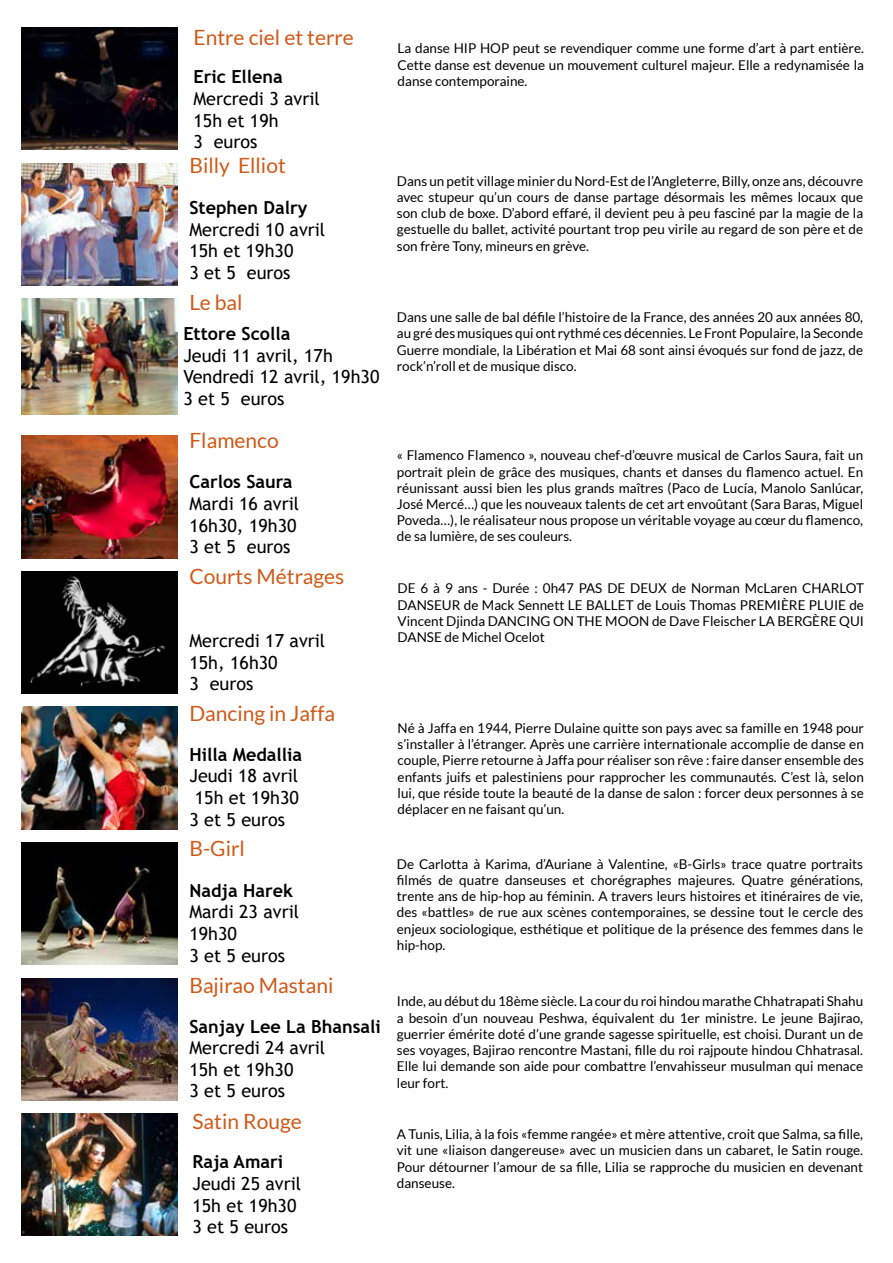
<style>
.page{position:relative;width:893px;height:1263px;background:#fff}
.page>*{position:absolute;margin:0;border:0;box-sizing:border-box;transform-origin:0 0}
.t1{font:21px "Lato";color:#cf5917}
.t2{font:18px/21.6px "Trebuchet MS";color:#000}
.t3{font:700 18px "Trebuchet MS";color:#000}
.t4{font:13.5px/16.2px "Lato";color:#000;text-align:justify}
</style>
<div class="page">
<img style="left:21px;top:28px;width:157px;height:122px">
<img style="left:21px;top:163px;width:157px;height:122px">
<img style="left:21px;top:299px;width:157px;height:115px">
<img style="left:21px;top:436px;width:157px;height:122px">
<img style="left:21px;top:571px;width:157px;height:123px">
<img style="left:21px;top:707px;width:157px;height:122px">
<img style="left:21px;top:842px;width:157px;height:122px">
<img style="left:21px;top:978px;width:157px;height:122px">
<img style="left:21px;top:1114px;width:157px;height:121px">
<h1 class="t1" style="left:193px;top:25px;width:162px">Entre ciel et terre</h1>
<h2 class="t3" style="left:193px;top:66px;width:91px">Eric Ellena</h2>
<h2 class="t2" style="left:193px;top:88px;width:128px">Mercredi 3 avril<br>15h et 19h<br>3 euros</h2>
<h1 class="t1" style="left:189px;top:154px;width:98px">Billy Elliot</h1>
<h2 class="t3" style="left:189px;top:197px;width:120px">Stephen Dalry</h2>
<h2 class="t2" style="left:189px;top:219px;width:137px">Mercredi 10 avril<br>15h et 19h30<br>3 et 5 euros</h2>
<h1 class="t1" style="left:189px;top:291px;width:55px">Le bal</h1>
<h2 class="t3" style="left:183px;top:323px;width:108px">Ettore Scolla</h2>
<h2 class="t2" style="left:183px;top:345px;width:198px">Jeudi 11 avril, 17h<br>Vendredi 12 avril, 19h30<br>3 et 5 euros</h2>
<h1 class="t1" style="left:189px;top:429px;width:91px">Flamenco</h1>
<h2 class="t3" style="left:189px;top:471px;width:105px">Carlos Saura</h2>
<h2 class="t2" style="left:189px;top:493px;width:111px">Mardi 16 avril<br>16h30, 19h30<br>3 et 5 euros</h2>
<h1 class="t1" style="left:189px;top:565px;width:156px">Courts Métrages</h1>
<h2 class="t2" style="left:189px;top:630px;width:137px">Mercredi 17 avril<br>15h, 16h30<br>3 euros</h2>
<h1 class="t1" style="left:189px;top:701px;width:147px">Dancing in Jaffa</h1>
<h2 class="t3" style="left:189px;top:743px;width:114px">Hilla Medallia</h2>
<h2 class="t2" style="left:189px;top:765px;width:110px">Jeudi 18 avril</h2>
<h2 class="t2" style="left:195px;top:787px;width:106px">15h et 19h30</h2>
<h2 class="t2" style="left:189px;top:808px;width:97px">3 et 5 euros</h2>
<h1 class="t1" style="left:189px;top:837px;width:57px">B-Girl</h1>
<h2 class="t3" style="left:189px;top:879px;width:105px">Nadja Harek</h2>
<h2 class="t2" style="left:189px;top:901px;width:111px">Mardi 23 avril<br>19h30<br>3 et 5 euros</h2>
<h1 class="t1" style="left:189px;top:974px;width:145px">Bajirao Mastani</h1>
<h2 class="t3" style="left:189px;top:1015px;width:193px">Sanjay Lee La Bhansali</h2>
<h2 class="t2" style="left:189px;top:1037px;width:137px">Mercredi 24 avril<br>15h et 19h30<br>3 et 5 euros</h2>
<h1 class="t1" style="left:192px;top:1110px;width:111px">Satin Rouge</h1>
<h2 class="t3" style="left:192px;top:1151px;width:92px">Raja Amari</h2>
<h2 class="t2" style="left:192px;top:1173px;width:110px">Jeudi 25 avril<br>15h et 19h30<br>3 et 5 euros</h2>
<p class="t4" style="left:398px;top:40px;width:468px">La danse HIP HOP peut se revendiquer comme une forme d’art à part entière.<br>Cette danse est devenue un mouvement culturel majeur. Elle a redynamisée la danse contemporaine.</p>
<p class="t4" style="left:397px;top:173px;width:468px">Dans un petit village minier du Nord-Est de l’Angleterre, Billy, onze ans, découvre avec stupeur qu’un cours de danse partage désormais les mêmes locaux que son club de boxe. D’abord effaré, il devient peu à peu fasciné par la magie de la gestuelle du ballet, activité pourtant trop peu virile au regard de son père et de son frère Tony, mineurs en grève.</p>
<p class="t4" style="left:397px;top:309px;width:468px">Dans une salle de bal défile l’histoire de la France, des années 20 aux années 80, au gré des musiques qui ont rythmé ces décennies. Le Front Populaire, la Seconde Guerre mondiale, la Libération et Mai 68 sont ainsi évoqués sur fond de jazz, de rock’n’roll et de musique disco.</p>
<p class="t4" style="left:397px;top:447px;width:468px">« Flamenco Flamenco », nouveau chef-d’œuvre musical de Carlos Saura, fait un portrait plein de grâce des musiques, chants et danses du flamenco actuel. En réunissant aussi bien les plus grands maîtres (Paco de Lucía, Manolo Sanlúcar, José Mercé…) que les nouveaux talents de cet art envoûtant (Sara Baras, Miguel Poveda…), le réalisateur nous propose un véritable voyage au cœur du flamenco, de sa lumière, de ses couleurs.</p>
<p class="t4" style="left:398px;top:580px;width:468px">DE 6 à 9 ans - Durée : 0h47 PAS DE DEUX de Norman McLaren CHARLOT DANSEUR de Mack Sennett LE BALLET de Louis Thomas PREMIÈRE PLUIE de Vincent Djinda DANCING ON THE MOON de Dave Fleischer LA BERGÈRE QUI DANSE de Michel Ocelot</p>
<p class="t4" style="left:398px;top:720px;width:468px">Né à Jaffa en 1944, Pierre Dulaine quitte son pays avec sa famille en 1948 pour s’installer à l’étranger. Après une carrière internationale accomplie de danse en couple, Pierre retourne à Jaffa pour réaliser son rêve : faire danser ensemble des enfants juifs et palestiniens pour rapprocher les communautés. C’est là, selon lui, que réside toute la beauté de la danse de salon : forcer deux personnes à se déplacer en ne faisant qu’un.</p>
<p class="t4" style="left:397px;top:856px;width:468px">De Carlotta à Karima, d’Auriane à Valentine, «B-Girls» trace quatre portraits filmés de quatre danseuses et chorégraphes majeures. Quatre générations, trente ans de hip-hop au féminin. A travers leurs histoires et itinéraires de vie, des «battles» de rue aux scènes contemporaines, se dessine tout le cercle des enjeux sociologique, esthétique et politique de la présence des femmes dans le hip-hop.</p>
<p class="t4" style="left:397px;top:993px;width:468px">Inde, au début du 18ème siècle. La cour du roi hindou marathe Chhatrapati Shahu a besoin d’un nouveau Peshwa, équivalent du 1er ministre. Le jeune Bajirao, guerrier émérite doté d’une grande sagesse spirituelle, est choisi. Durant un de ses voyages, Bajirao rencontre Mastani, fille du roi rajpoute hindou Chhatrasal.<br>Elle lui demande son aide pour combattre l’envahisseur musulman qui menace leur fort.</p>
<p class="t4" style="left:397px;top:1126px;width:468px">A Tunis, Lilia, à la fois «femme rangée» et mère attentive, croit que Salma, sa fille, vit une «liaison dangereuse» avec un musicien dans un cabaret, le Satin rouge.<br>Pour détourner l’amour de sa fille, Lilia se rapproche du musicien en devenant danseuse.</p>
</div>
